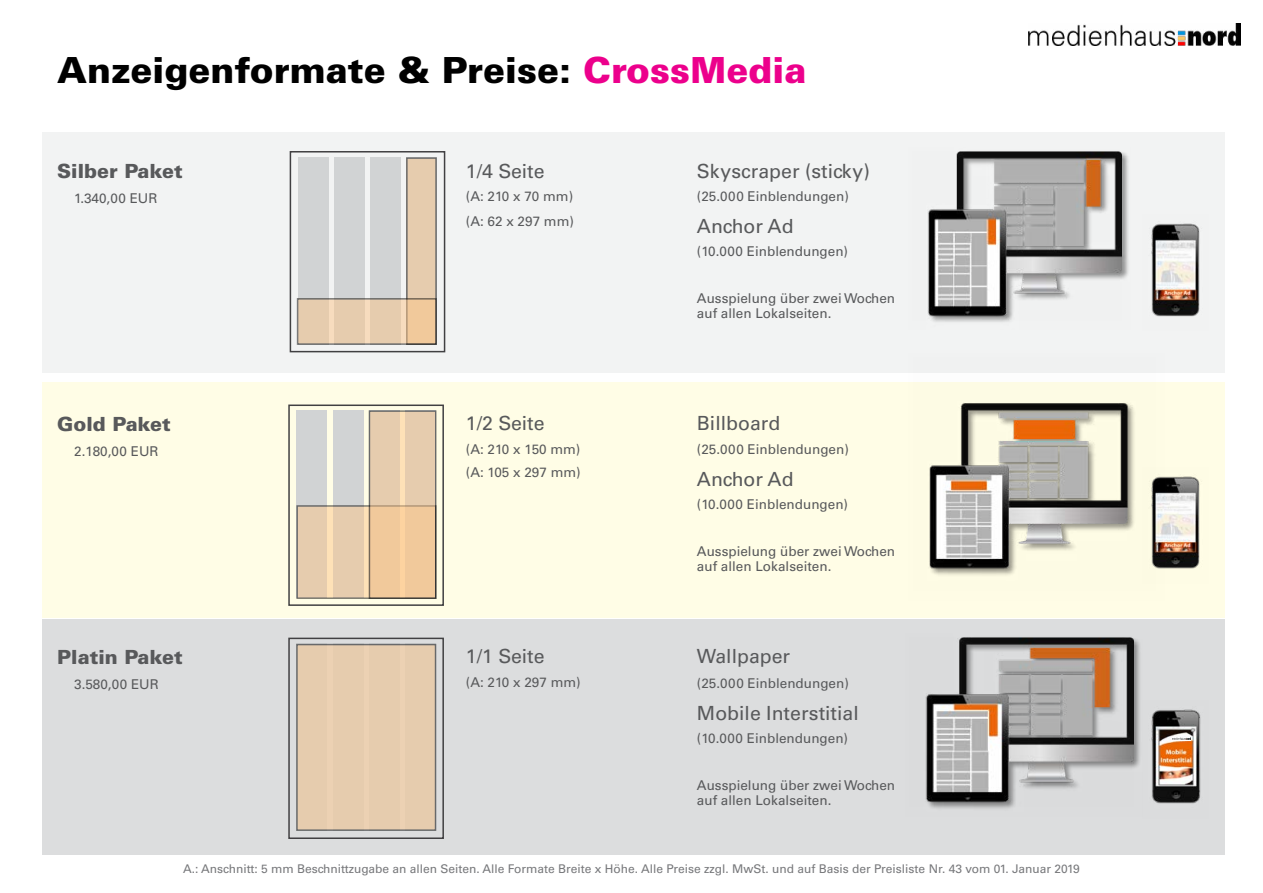
<style>
.page{position:relative;width:1263px;height:893px;background:#fff}
.page>*{position:absolute;margin:0;border:0;box-sizing:border-box;transform-origin:0 0}
.t1{font:900 36px "Univers";color:#000}
.t2{font:19.5px "Univers";color:#58595b}
.t3{font:900 19.5px "Univers";color:#58595b}
.t4{font:13.5px/15px "Univers";color:#58595b}
.t5{font:12px "Univers";color:#77787b}
.s1{color:#ec008c}
</style>
<div class="page">
<div style="left:43px;top:132px;width:1182px;height:241px;background:#f2f3f3"></div>
<div style="left:43px;top:619px;width:1182px;height:236px;background:#dcddde"></div>
<div style="left:43px;top:383px;width:1182px;height:235px;background:#fffde6"></div>
<img style="left:1028px;top:23px;width:213px;height:23px">
<div style="left:288px;top:638px;width:156px;height:201px;border:2px solid #414042"></div>
<div style="left:297px;top:644px;width:138px;height:186px;background:#e6ccae"></div>
<div style="left:296px;top:411px;width:31px;height:187px;background:#d1d3d4"></div>
<div style="left:333px;top:411px;width:30px;height:187px;background:#d1d3d4"></div>
<div style="left:288px;top:404px;width:156px;height:202px;border:2px solid #414042"></div>
<svg style="left:299px;top:508px;width:70px;height:88px;background:#e9ceaf"></svg>
<svg style="left:372px;top:413px;width:61px;height:183px;background:#eccba4"></svg>
<div style="left:298px;top:157px;width:30px;height:187px;background:#d1d3d4"></div>
<div style="left:334px;top:157px;width:31px;height:187px;background:#d1d3d4"></div>
<div style="left:370px;top:157px;width:31px;height:187px;background:#d1d3d4"></div>
<div style="left:290px;top:151px;width:155px;height:201px;border:2px solid #414042"></div>
<div style="left:407px;top:158px;width:29px;height:186px;background:#e6ccae"></div>
<svg style="left:300px;top:301px;width:134px;height:41px;background:#e9ccab"></svg>
<img style="left:1151px;top:223px;width:49px;height:94px">
<img style="left:934px;top:151px;width:195px;height:171px">
<img style="left:927px;top:152px;width:195px;height:169px">
<img style="left:1164px;top:476px;width:36px;height:93px">
<img style="left:909px;top:382px;width:255px;height:187px">
<img style="left:913px;top:382px;width:242px;height:193px">
<img style="left:931px;top:637px;width:209px;height:172px">
<img style="left:925px;top:638px;width:208px;height:169px">
<img style="left:1151px;top:709px;width:50px;height:95px">
<hr style="left:1172px;top:737px;width:19px;height:3px;background:#fff">
<svg style="left:1173px;top:738px;width:18px;height:1px"></svg>
<h1 class="t1" style="left:57px;top:47px;width:751px">Anzeigenformate &amp; Preise: <span class="s1">CrossMedia</span></h1>
<h2 class="t3" style="left:57px;top:159px;width:127px">Silber Paket</h2>
<p class="t4" style="left:74px;top:191px;width:85px">1.340,00 EUR</p>
<h2 class="t2" style="left:466px;top:159px;width:80px">1/4 Seite</h2>
<p class="t4" style="left:466px;top:184px;width:110px;line-height:24.8px">(A: 210 x 70 mm) (A: 62 x 297 mm)</p>
<h2 class="t2" style="left:697px;top:159px;width:174px">Skyscraper (sticky)</h2>
<p class="t4" style="left:697px;top:189px;width:153px">(25.000 Einblendungen)</p>
<h2 class="t2" style="left:697px;top:214px;width:98px">Anchor Ad</h2>
<p class="t4" style="left:697px;top:244px;width:153px">(10.000 Einblendungen)</p>
<p class="t4" style="left:697px;top:291px;width:200px">Ausspielung über zwei Wochen auf allen Lokalseiten.</p>
<h2 class="t3" style="left:57px;top:412px;width:115px">Gold Paket</h2>
<p class="t4" style="left:74px;top:444px;width:86px">2.180,00 EUR</p>
<h2 class="t2" style="left:466px;top:412px;width:80px">1/2 Seite</h2>
<p class="t4" style="left:466px;top:437px;width:116px;line-height:23.5px">(A: 210 x 150 mm) (A: 105 x 297 mm)</p>
<h2 class="t2" style="left:697px;top:412px;width:85px">Billboard</h2>
<p class="t4" style="left:697px;top:441px;width:153px">(25.000 Einblendungen)</p>
<h2 class="t2" style="left:697px;top:467px;width:98px">Anchor Ad</h2>
<p class="t4" style="left:697px;top:497px;width:153px">(10.000 Einblendungen)</p>
<p class="t4" style="left:697px;top:544px;width:200px">Ausspielung über zwei Wochen auf allen Lokalseiten.</p>
<h2 class="t3" style="left:57px;top:645px;width:127px">Platin Paket</h2>
<p class="t4" style="left:74px;top:677px;width:86px">3.580,00 EUR</p>
<h2 class="t2" style="left:466px;top:645px;width:80px">1/1 Seite</h2>
<p class="t4" style="left:466px;top:675px;width:116px">(A: 210 x 297 mm)</p>
<h2 class="t2" style="left:697px;top:645px;width:95px">Wallpaper</h2>
<p class="t4" style="left:697px;top:676px;width:153px">(25.000 Einblendungen)</p>
<h2 class="t2" style="left:697px;top:701px;width:163px">Mobile Interstitial</h2>
<p class="t4" style="left:697px;top:731px;width:153px">(10.000 Einblendungen)</p>
<p class="t4" style="left:697px;top:778px;width:200px">Ausspielung über zwei Wochen auf allen Lokalseiten.</p>
<p class="t5" style="left:183px;top:862px;width:898px">A.: Anschnitt: 5 mm Beschnittzugabe an allen Seiten. Alle Formate Breite x Höhe. Alle Preise zzgl. MwSt. und auf Basis der Preisliste Nr. 43 vom 01. Januar 2019</p>
</div>
